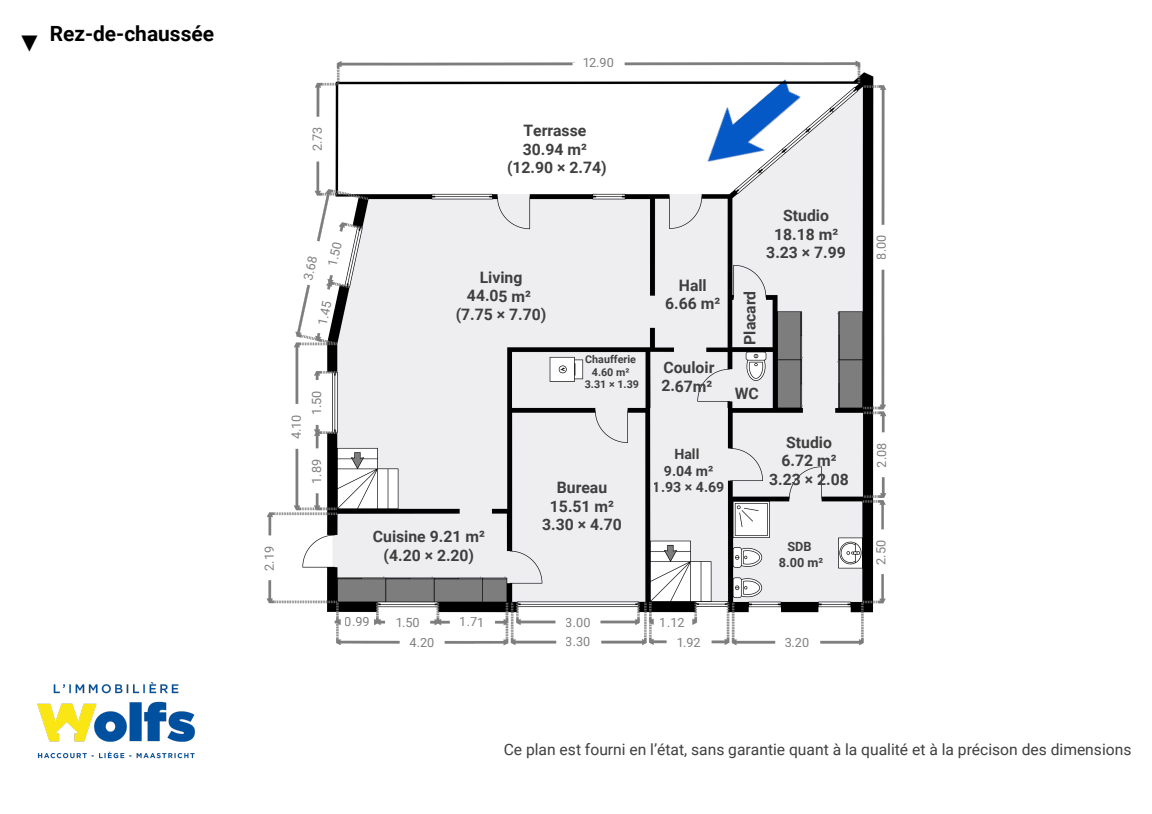
<style>
.page{position:relative;width:1152px;height:814px;background:#fff}
.page>*{position:absolute;margin:0;border:0;box-sizing:border-box;transform-origin:0 0}
.t1{font:700 20.92px "Roboto";color:#000}
.t2{font:20.92px "DejaVu Sans";color:#000}
.t3{font:700 15.75px/18.5px "Roboto";color:#3f3f3f;text-align:center}
.t4{font:15.67px "Roboto";color:#3f3f3f}
.t5{font:700 14.1px/16.6px "Roboto";color:#3f3f3f;text-align:center}
.t6{font:12.67px/20.2px "Roboto";color:#7f7f7f}
.t7{font:700 12.67px/15.1px "Roboto";color:#3f3f3f;text-align:center}
.t8{font:700 10.73px/12.7px "Roboto";color:#3f3f3f;text-align:center}
</style>
<div class="page">
<img style="left:37px;top:682px;width:158px;height:77px">
<img style="left:266px;top:60px;width:621px;height:586px">
<p class="t2" style="left:22px;top:29px;width:18px">▼</p>
<p class="t1" style="left:50px;top:22px;width:166px">Rez-de-chaussée</p>
<p class="t6" style="left:582px;top:52px;width:33px">12.90</p>
<p class="t6" style="left:307px;top:151px;width:26px;rotate:-90deg">2.73</p>
<p class="t6" style="left:298px;top:278px;width:26px;rotate:-78deg">3.68</p>
<p class="t6" style="left:323px;top:264px;width:26px;rotate:-78deg">1.50</p>
<p class="t6" style="left:313px;top:323px;width:26px;rotate:-78deg">1.45</p>
<p class="t6" style="left:286px;top:415px;width:26px;text-indent:-24px;rotate:-90deg">4.10<br>1.50</p>
<p class="t6" style="left:307px;top:483px;width:26px;rotate:-90deg">1.89</p>
<p class="t6" style="left:259px;top:570px;width:26px;rotate:-90deg">2.19</p>
<h2 class="t3" style="left:507px;top:121px;width:101px">Terrasse<br>30.94 m² (12.90 × 2.74)</h2>
<h3 class="t3" style="left:456px;top:268px;width:92px">Living<br>44.05 m² (7.75 × 7.70)</h3>
<p class="t8" style="left:585px;top:353px;width:56px">Chaufferie<br>4.60 m²<br>3.31 × 1.39</p>
<p class="t3" style="left:373px;top:527px;width:113px">Cuisine 9.21 m² (4.20 × 2.20)</p>
<h3 class="t3" style="left:542px;top:478px;width:81px">Bureau<br>15.51 m²<br>3.30 × 4.70</h3>
<h6 class="t3" style="left:665px;top:276px;width:57px">Hall<br>6.66 m²</h6>
<h6 class="t3" style="left:661px;top:358px;width:55px;text-align:left">Couloir<br>2.67m²</h6>
<h6 class="t3" style="left:766px;top:206px;width:81px">Studio<br>18.18 m²<br>3.23 × 7.99</h6>
<h6 class="t3" style="left:741px;top:345px;width:56px;rotate:-90deg">Placard</h6>
<h6 class="t3" style="left:735px;top:384px;width:26px">WC</h6>
<p class="t5" style="left:653px;top:446px;width:73px">Hall<br>9.04 m²<br>1.93 × 4.69</p>
<h6 class="t3" style="left:769px;top:433px;width:81px">Studio<br>6.72 m²<br>3.23 × 2.08</h6>
<h6 class="t7" style="left:779px;top:539px;width:46px">SDB<br>8.00 m²</h6>
<p class="t6" style="left:345px;top:611px;width:26px">0.99</p>
<p class="t6" style="left:410px;top:612px;width:26px;text-indent:-15px">1.50<br>4.20</p>
<p class="t6" style="left:460px;top:612px;width:26px">1.71</p>
<p class="t6" style="left:566px;top:613px;width:26px;line-height:19px">3.00<br>3.30</p>
<p class="t6" style="left:676px;top:612px;width:26px;text-indent:-16px">1.12<br>1.92</p>
<p class="t6" style="left:784px;top:632px;width:26px">3.20</p>
<p class="t6" style="left:871px;top:259px;width:26px;rotate:-90deg">8.00</p>
<p class="t6" style="left:872px;top:467px;width:26px;rotate:-90deg">2.08</p>
<p class="t6" style="left:871px;top:564px;width:26px;rotate:-90deg">2.50</p>
<h1 class="t4" style="left:504px;top:740px;width:629px">Ce plan est fourni en l’état, sans garantie quant à la qualité et à la précison des dimensions</h1>
</div>
